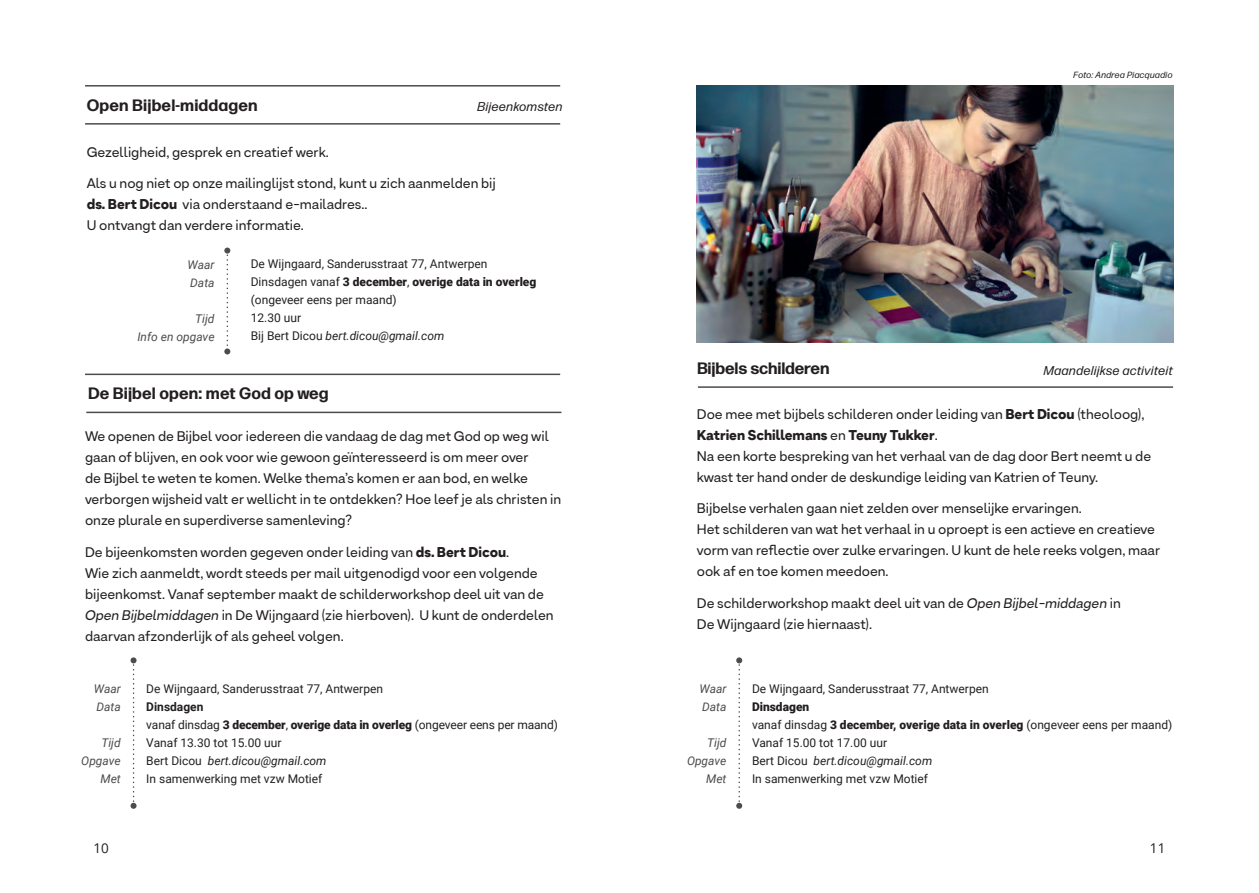
<style>
.page{position:relative;width:1259px;height:893px;background:#fff}
.page>*{position:absolute;margin:0;border:0;box-sizing:border-box;transform-origin:0 0}
.t1{font:700 16.5px "Forma DJR Micro";letter-spacing:.01em;color:#231f20}
.t2{font:700 16.5px "Forma DJR Micro";letter-spacing:-.01em;color:#231f20}
.t3{font:13.8px/21px "Armin Soft";color:#231f20}
.t4{font:13.5px "Open Sans";color:#231f20}
.t5{font:italic 12.75px "Forma DJR Micro";letter-spacing:.02em;color:#231f20}
.t6{font:12px/18px "Roboto";color:#231f20}
.t7{font:italic 12px/18px "Roboto";color:#4b4c4d}
.t8{font:italic 9px "Forma DJR Micro";letter-spacing:.02em;color:#231f20}
.s1{font-weight:900}
.s2{font-style:italic}
.s3{font-weight:700}
</style>
<div class="page">
<svg style="left:131px;top:657px;width:6px;height:152px"></svg>
<svg style="left:224px;top:248px;width:6px;height:106px"></svg>
<hr style="left:85px;top:123px;width:475px;height:2px;background:#4b4c4d">
<hr style="left:86px;top:412px;width:475px;height:1px;background:#4b4c4d">
<hr style="left:85px;top:374px;width:475px;height:1px;background:#4b4c4d">
<hr style="left:85px;top:85px;width:475px;height:2px;background:#4b4c4d">
<svg style="left:736px;top:657px;width:6px;height:152px"></svg>
<hr style="left:698px;top:386px;width:475px;height:2px;background:#4b4c4d">
<img style="left:697px;top:85px;width:476px;height:257px">
<p class="t1" style="left:87px;top:94px;width:172px">Open Bijbel-middagen</p>
<p class="t5" style="left:477px;top:99px;width:87px">Bijeenkomsten</p>
<p class="t3" style="left:87px;top:141px;width:244px">Gezelligheid, gesprek en creatief werk.</p>
<p class="t3" style="left:87px;top:173px;width:410px">Als u nog niet op onze mailinglijst stond, kunt u zich aanmelden bij <span class="s1">ds. Bert Dicou</span> via onderstaand e-mailadres..<br>U ontvangt dan verdere informatie.</p>
<p class="t7" style="left:188px;top:255px;width:28px">Waar<br>Data</p>
<p class="t7" style="left:137px;top:309px;width:79px;text-align:right">Tijd<br>Info en opgave</p>
<p class="t6" style="left:251px;top:254px;width:287px">De Wijngaard, Sanderusstraat 77, Antwerpen Dinsdagen vanaf <span class="s1">3 december</span>, <span class="s1">overige data in overleg </span>(ongeveer eens per maand)<br>12.30 uur<br>Bij Bert Dicou <span class="s2">bert.dicou@gmail.com</span></p>
<p class="t1" style="left:88px;top:383px;width:242px">De Bijbel open: met God op weg</p>
<p class="t3" style="left:85px;top:425px;width:478px">We openen de Bijbel voor iedereen die vandaag de dag met God op weg wil gaan of blijven, en ook voor wie gewoon geïnteresseerd is om meer over<br>de Bijbel te weten te komen. Welke thema’s komen er aan bod, en welke verborgen wijsheid valt er wellicht in te ontdekken? Hoe leef je als christen in onze plurale en superdiverse samenleving?</p>
<p class="t3" style="left:85px;top:541px;width:470px">De bijeenkomsten worden gegeven onder leiding van <span class="s1">ds. Bert Dicou</span>.<br>Wie zich aanmeldt, wordt steeds per mail uitgenodigd voor een volgende bijeenkomst. Vanaf september maakt de schilderworkshop deel uit van de <span class="s2">Open Bijbelmiddagen</span> in De Wijngaard (zie hierboven). U kunt de onderdelen daarvan afzonderlijk of als geheel volgen.</p>
<p class="t7" style="left:94px;top:680px;width:28px">Waar<br>Data</p>
<p class="t7" style="left:81px;top:734px;width:41px;text-align:right">Tijd<br>Opgave<br>Met</p>
<p class="t6" style="left:146px;top:679px;width:238px">De Wijngaard, Sanderusstraat 77, Antwerpen</p>
<p class="t6" style="left:146px;top:697px;width:413px"><span class="s3">Dinsdagen<br></span>vanaf dinsdag <span class="s1">3 december</span>, <span class="s1">overige data in overleg</span> (ongeveer eens per maand)<br>Vanaf 13.30 tot 15.00 uur<br>Bert Dicou <span class="s2">bert.dicou@gmail.com<br></span>In samenwerking met vzw Motief</p>
<p class="t8" style="left:1073px;top:70px;width:101px">Foto: Andrea Piacquadio</p>
<p class="t2" style="left:697px;top:358px;width:134px">Bijbels schilderen</p>
<p class="t5" style="left:1043px;top:362px;width:131px">Maandelijkse activiteit</p>
<p class="t3" style="left:697px;top:403px;width:456px">Doe mee met bijbels schilderen onder leiding van <span class="s1">Bert Dicou</span> (theoloog), <span class="s1">Katrien Schillemans</span> en <span class="s1">Teuny Tukker</span>.<br>Na een korte bespreking van het verhaal van de dag door Bert neemt u de kwast ter hand onder de deskundige leiding van Katrien of Teuny.</p>
<p class="t3" style="left:697px;top:498px;width:465px">Bijbelse verhalen gaan niet zelden over menselijke ervaringen.<br>Het schilderen van wat het verhaal in u oproept is een actieve en creatieve vorm van reflectie over zulke ervaringen. U kunt de hele reeks volgen, maar ook af en toe komen meedoen.</p>
<p class="t3" style="left:697px;top:592px;width:425px">De schilderworkshop maakt deel uit van de <span class="s2">Open Bijbel-middagen</span> in<br>De Wijngaard (zie hiernaast).</p>
<p class="t7" style="left:699px;top:680px;width:28px">Waar<br>Data</p>
<p class="t7" style="left:687px;top:734px;width:41px;text-align:right">Tijd<br>Opgave<br>Met</p>
<p class="t6" style="left:752px;top:679px;width:238px">De Wijngaard, Sanderusstraat 77, Antwerpen</p>
<p class="t6" style="left:752px;top:697px;width:422px"><span class="s1">Dinsdagen<br></span>vanaf dinsdag <span class="s1">3 december, overige data in overleg</span> (ongeveer eens per maand)<br>Vanaf 15.00 tot 17.00 uur<br>Bert Dicou <span class="s2">bert.dicou@gmail.com<br></span>In samenwerking met vzw Motief</p>
<p class="t4" style="left:94px;top:839px;width:17px">10</p>
<p class="t4" style="left:1150px;top:839px;width:17px">11</p>
</div>
